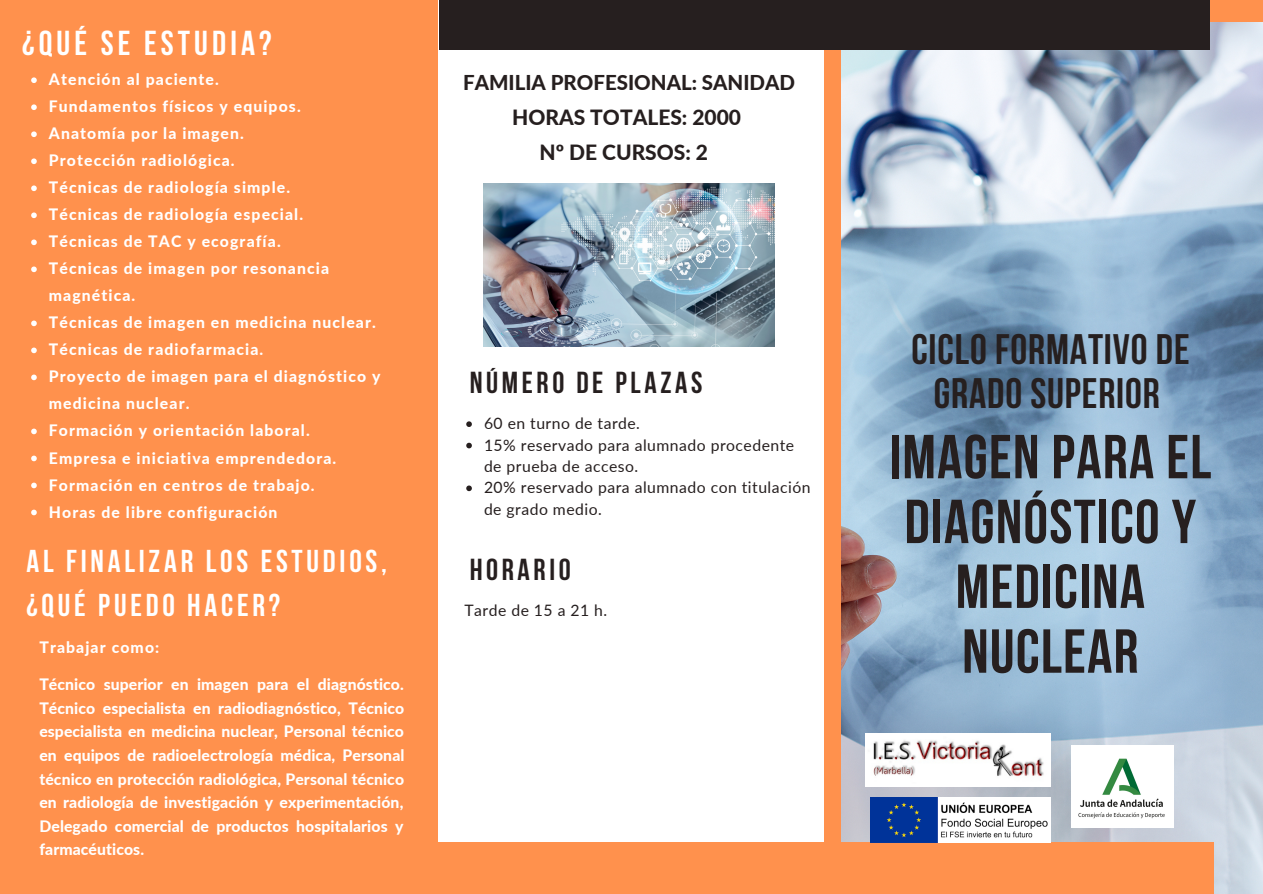
<style>
.page{position:relative;width:1263px;height:894px;background:#fff}
.page>*{position:absolute;margin:0;border:0;box-sizing:border-box;transform-origin:0 0}
.t1{font:700 61.95px/64.8px "Bebas Neue";letter-spacing:.02em;color:#261f1f;text-align:center}
.t2{font:700 42.45px/43.8px "Bebas Neue";letter-spacing:.02em;color:#261f1f;text-align:center}
.t3{font:700 34.5px "Bebas Neue";letter-spacing:.12em;color:#fff}
.t4{font:700 31.5px/43.8px "Bebas Neue";letter-spacing:.12em;color:#fff}
.t5{font:700 30.3px "Bebas Neue";letter-spacing:.12em;color:#261f1f}
.t6{font:800 21px "Lato";color:#261f1f}
.t7{font:800 20.4px "Lato";color:#261f1f}
.t8{font:800 15.75px/23.5px "Lato";letter-spacing:.07em;color:#fff}
.t9{font:15.75px/21.3px "Lato";letter-spacing:.03em;color:#261f1f}
</style>
<div class="page">
<div style="left:0;top:0;width:1263px;height:893px;background:#ff914d"></div>
<img style="left:841px;top:23px;width:422px;height:870px">
<div style="left:439px;top:0;width:384px;height:893px;background:#fff"></div>
<div style="left:45px;top:841px;width:1169px;height:52px;background:#ff914d"></div>
<div style="left:439px;top:0;width:770px;height:49px;background:#261f1f"></div>
<img style="left:1071px;top:745px;width:102px;height:82px">
<img style="left:866px;top:733px;width:184px;height:53px">
<img style="left:871px;top:797px;width:180px;height:45px">
<img style="left:483px;top:184px;width:292px;height:163px">
<svg style="left:31px;top:77px;width:6px;height:6px"></svg>
<svg style="left:31px;top:104px;width:6px;height:6px"></svg>
<svg style="left:31px;top:131px;width:6px;height:6px"></svg>
<svg style="left:31px;top:158px;width:6px;height:6px"></svg>
<svg style="left:31px;top:185px;width:6px;height:6px"></svg>
<svg style="left:31px;top:212px;width:6px;height:6px"></svg>
<svg style="left:31px;top:239px;width:6px;height:6px"></svg>
<svg style="left:31px;top:266px;width:6px;height:6px"></svg>
<svg style="left:31px;top:320px;width:6px;height:6px"></svg>
<svg style="left:31px;top:347px;width:6px;height:6px"></svg>
<svg style="left:31px;top:374px;width:6px;height:6px"></svg>
<svg style="left:31px;top:428px;width:6px;height:6px"></svg>
<svg style="left:31px;top:455px;width:6px;height:6px"></svg>
<svg style="left:31px;top:482px;width:6px;height:6px"></svg>
<svg style="left:31px;top:509px;width:6px;height:6px"></svg>
<svg style="left:466px;top:421px;width:6px;height:6px"></svg>
<svg style="left:466px;top:442px;width:6px;height:6px"></svg>
<svg style="left:466px;top:485px;width:6px;height:6px"></svg>
<p class="t3" style="left:22px;top:29px;width:251px">¿QUÉ SE ESTUDIA?</p>
<p class="t8" style="left:49px;top:67px;width:171px">Atención al paciente.</p>
<p class="t8" style="left:49px;top:94px;width:253px">Fundamentos físicos y equipos.</p>
<p class="t8" style="left:49px;top:121px;width:196px">Anatomía por la imagen.</p>
<p class="t8" style="left:49px;top:148px;width:187px">Protección radiológica.</p>
<p class="t8" style="left:49px;top:175px;width:243px">Técnicas de radiología simple.</p>
<p class="t8" style="left:49px;top:202px;width:256px">Técnicas de radiología especial.</p>
<p class="t8" style="left:49px;top:229px;width:233px">Técnicas de TAC y ecografía.</p>
<p class="t8" style="left:49px;top:255px;width:282px;line-height:27px">Técnicas de imagen por resonancia magnética.</p>
<p class="t8" style="left:49px;top:310px;width:328px">Técnicas de imagen en medicina nuclear.</p>
<p class="t8" style="left:49px;top:337px;width:216px">Técnicas de radiofarmacia.</p>
<p class="t8" style="left:49px;top:363px;width:333px;line-height:27px">Proyecto de imagen para el diagnóstico y medicina nuclear.</p>
<p class="t8" style="left:49px;top:418px;width:262px">Formación y orientación laboral.</p>
<p class="t8" style="left:49px;top:445px;width:289px">Empresa e iniciativa emprendedora.</p>
<p class="t8" style="left:49px;top:472px;width:267px">Formación en centros de trabajo.</p>
<p class="t8" style="left:49px;top:499px;width:230px">Horas de libre configuración</p>
<p class="t4" style="left:27px;top:542px;width:362px">AL FINALIZAR LOS ESTUDIOS, ¿QUÉ PUEDO HACER?</p>
<p class="t8" style="left:39px;top:634px;width:121px">Trabajar como:</p>
<p class="t8" style="left:39px;top:672px;width:367px;text-align:justify">Técnico superior en imagen para el diagnóstico.<br>Técnico especialista en radiodiagnóstico, Técnico especialista en medicina nuclear, Personal técnico en equipos de radioelectrología médica, Personal técnico en protección radiológica, Personal técnico en radiología de investigación y experimentación, Delegado comercial de productos hospitalarios y farmacéuticos.</p>
<p class="t7" style="left:463px;top:69px;width:333px">FAMILIA PROFESIONAL: SANIDAD</p>
<p class="t6" style="left:512px;top:104px;width:230px">HORAS TOTALES: 2000</p>
<p class="t6" style="left:540px;top:139px;width:170px">Nº DE CURSOS: 2</p>
<p class="t5" style="left:470px;top:370px;width:234px">NÚMERO DE PLAZAS</p>
<p class="t9" style="left:484px;top:412px;width:157px">60 en turno de tarde.</p>
<p class="t9" style="left:484px;top:434px;width:312px">15% reservado para alumnado procedente de prueba de acceso.</p>
<p class="t9" style="left:484px;top:476px;width:328px">20% reservado para alumnado con titulación de grado medio.</p>
<p class="t5" style="left:470px;top:556px;width:102px">HORARIO</p>
<p class="t9" style="left:465px;top:598px;width:144px">Tarde de 15 a 21 h.</p>
<p class="t2" style="left:911px;top:331px;width:280px">CICLO FORMATIVO DE<br>GRADO SUPERIOR</p>
<p class="t1" style="left:889px;top:430px;width:323px">IMAGEN PARA EL<br>DIAGNÓSTICO Y<br>MEDICINA<br>NUCLEAR</p>
</div>
